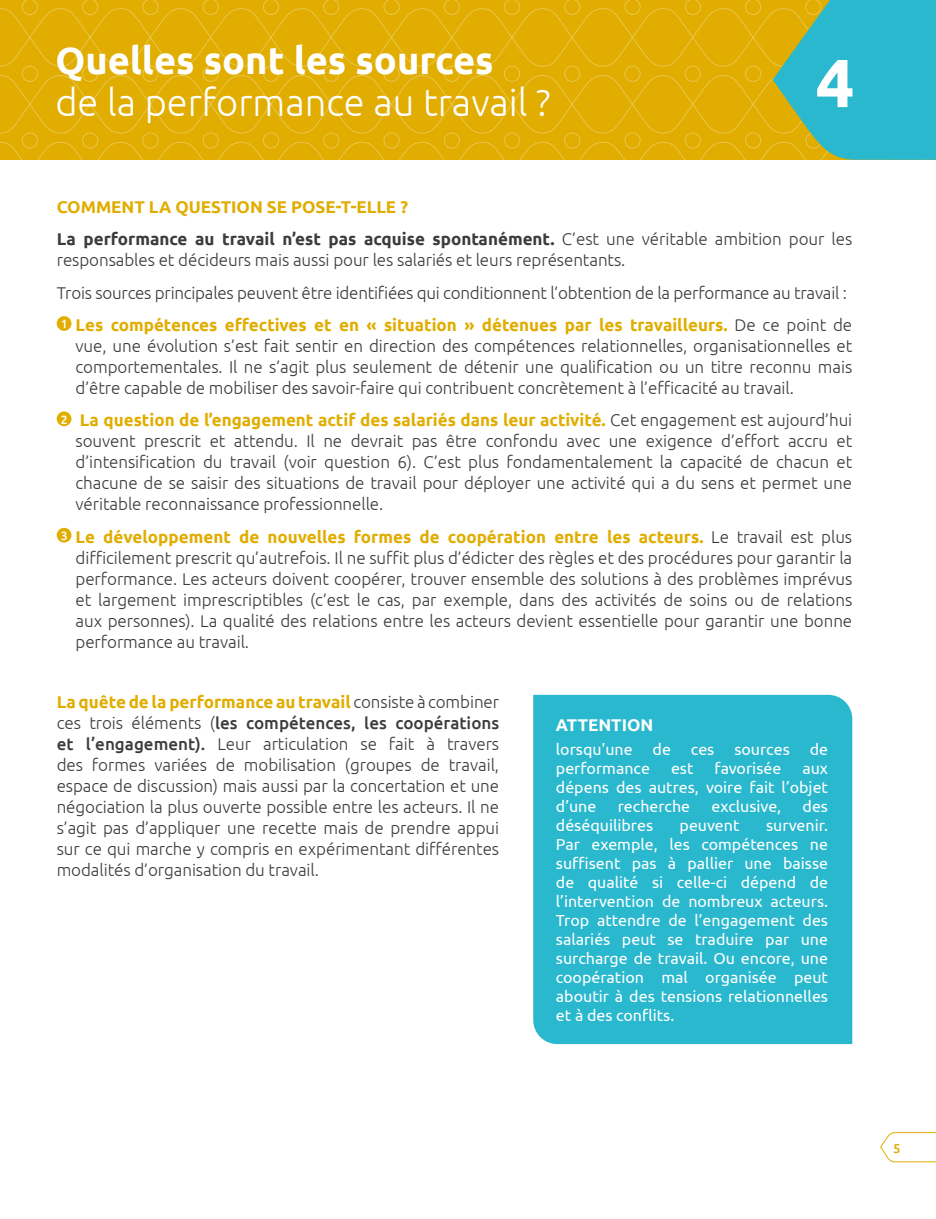
<style>
.page{position:relative;width:936px;height:1219px;background:#fff}
.page>*{position:absolute;margin:0;border:0;box-sizing:border-box;transform-origin:0 0}
.t1{font:700 68px "Ubuntu";color:#fff}
.t2{font:300 38px "Ubuntu";color:#fff}
.t3{font:700 38px "Ubuntu";color:#fff}
.t4{font:300 17px/21px "Ubuntu";letter-spacing:-.005em;color:#3c3c3b;text-align:justify}
.t5{font:700 17px/32.4px "Ubuntu";color:#3c3c3b}
.t6{font:700 17px "Ubuntu";color:#fff}
.t7{font:16px/19px "Ubuntu";color:#fff;text-align:justify}
.t8{font:500 13px "Ubuntu";color:#e0ad00}
.s1{color:#e0ad00}
.s2{font-weight:300}
.s3{font-weight:700;color:#e0ad00}
.s4{font-weight:500}
</style>
<div class="page">
<svg style="left:880px;top:1132px;width:55px;height:31px"></svg>
<svg style="left:0;top:0;width:772px;height:160px;background:#e0ae04"></svg>
<div style="left:57px;top:316px;width:14px;height:15px;background:#e0ad00;border-radius:50%"></div>
<div style="left:57px;top:411px;width:14px;height:15px;background:#e0ad00;border-radius:50%"></div>
<div style="left:57px;top:528px;width:14px;height:15px;background:#e0ad00;border-radius:50%"></div>
<svg style="left:772px;top:0;width:163px;height:160px;background:#4ab6a8"></svg>
<div style="left:533px;top:695px;width:319px;height:349px;background:#29b8ce"></div>
<h2 class="t3" style="left:55px;top:37px;width:440px">Quelles sont les sources</h2>
<h2 class="t2" style="left:55px;top:79px;width:497px">de la performance au travail ?</h2>
<h1 class="t1" style="left:815px;top:42px;width:40px">4</h1>
<p class="t5" style="left:57px;top:190px;width:797px"><span class="s1">COMMENT LA QUESTION SE POSE-T-ELLE ?<br></span>La performance au travail n’est pas acquise spontanément. <span class="s2">C’est une véritable ambition pour les</span></p>
<p class="t4" style="left:57px;top:243px;width:797px;line-height:32.4px;text-align:left">responsables et décideurs mais aussi pour les salariés et leurs représentants.<br>Trois sources principales peuvent être identifiées qui conditionnent l’obtention de la performance au travail :<br><sup>1</sup> <span class="s3">Les compétences effectives et en « situation » détenues par les travailleurs.</span> De ce point de</p>
<p class="t4" style="left:76px;top:335px;width:778px">vue, une évolution s’est fait sentir en direction des compétences relationnelles, organisationnelles et comportementales. Il ne s’agit plus seulement de détenir une qualification ou un titre reconnu mais d’être capable de mobiliser des savoir-faire qui contribuent concrètement à l’efficacité au travail.</p>
<p class="t4" style="left:76px;top:409px;width:778px;text-indent:-15px"><sup>2</sup> <span class="s3">La question de l’engagement actif des salariés dans leur activité.</span> Cet engagement est aujourd’hui souvent prescrit et attendu. Il ne devrait pas être confondu avec une exigence d’effort accru et d’intensification du travail (voir question 6). C’est plus fondamentalement la capacité de chacun et chacune de se saisir des situations de travail pour déployer une activité qui a du sens et permet une véritable reconnaissance professionnelle.</p>
<p class="t4" style="left:76px;top:526px;width:778px;text-indent:-15px"><sup>3</sup> <span class="s3">Le développement de nouvelles formes de coopération entre les acteurs.</span> Le travail est plus difficilement prescrit qu’autrefois. Il ne suffit plus d’édicter des règles et des procédures pour garantir la performance. Les acteurs doivent coopérer, trouver ensemble des solutions à des problèmes imprévus et largement imprescriptibles (c’est le cas, par exemple, dans des activités de soins ou de relations aux personnes). La qualité des relations entre les acteurs devient essentielle pour garantir une bonne performance au travail.</p>
<p class="t4" style="left:57px;top:691px;width:444px"><span class="s3">La quête de la performance au travail</span> consiste à combiner ces trois éléments (<span class="s4">les compétences, les coopérations et l’engagement).</span> Leur articulation se fait à travers des formes variées de mobilisation (groupes de travail, espace de discussion) mais aussi par la concertation et une négociation la plus ouverte possible entre les acteurs. Il ne s’agit pas d’appliquer une recette mais de prendre appui sur ce qui marche y compris en expérimentant différentes modalités d’organisation du travail.</p>
<p class="t6" style="left:556px;top:714px;width:99px">ATTENTION</p>
<p class="t7" style="left:556px;top:740px;width:273px">lorsqu’une de ces sources de performance</p>
<p class="t7" style="left:671px;top:759px;width:24px">est</p>
<p class="t7" style="left:714px;top:759px;width:68px">favorisée</p>
<p class="t7" style="left:556px;top:759px;width:274px;text-indent:246px">aux dépens des autres, voire fait l’objet d’une</p>
<p class="t7" style="left:617px;top:797px;width:74px">recherche</p>
<p class="t7" style="left:711px;top:797px;width:71px">exclusive,</p>
<p class="t7" style="left:802px;top:797px;width:27px">des</p>
<p class="t7" style="left:556px;top:816px;width:99px">déséquilibres</p>
<p class="t7" style="left:679px;top:816px;width:61px">peuvent</p>
<p class="t7" style="left:556px;top:816px;width:274px;text-indent:210px">survenir.<br>Par exemple, les compétences ne suffisent pas à pallier une baisse de qualité si celle-ci dépend de l’intervention de nombreux acteurs.<br>Trop attendre de l’engagement des salariés peut se traduire par une surcharge de travail. Ou encore, une coopération mal organisée peut aboutir à des tensions relationnelles et à des conflits.</p>
<p class="t8" style="left:893px;top:1140px;width:9px">5</p>
</div>
